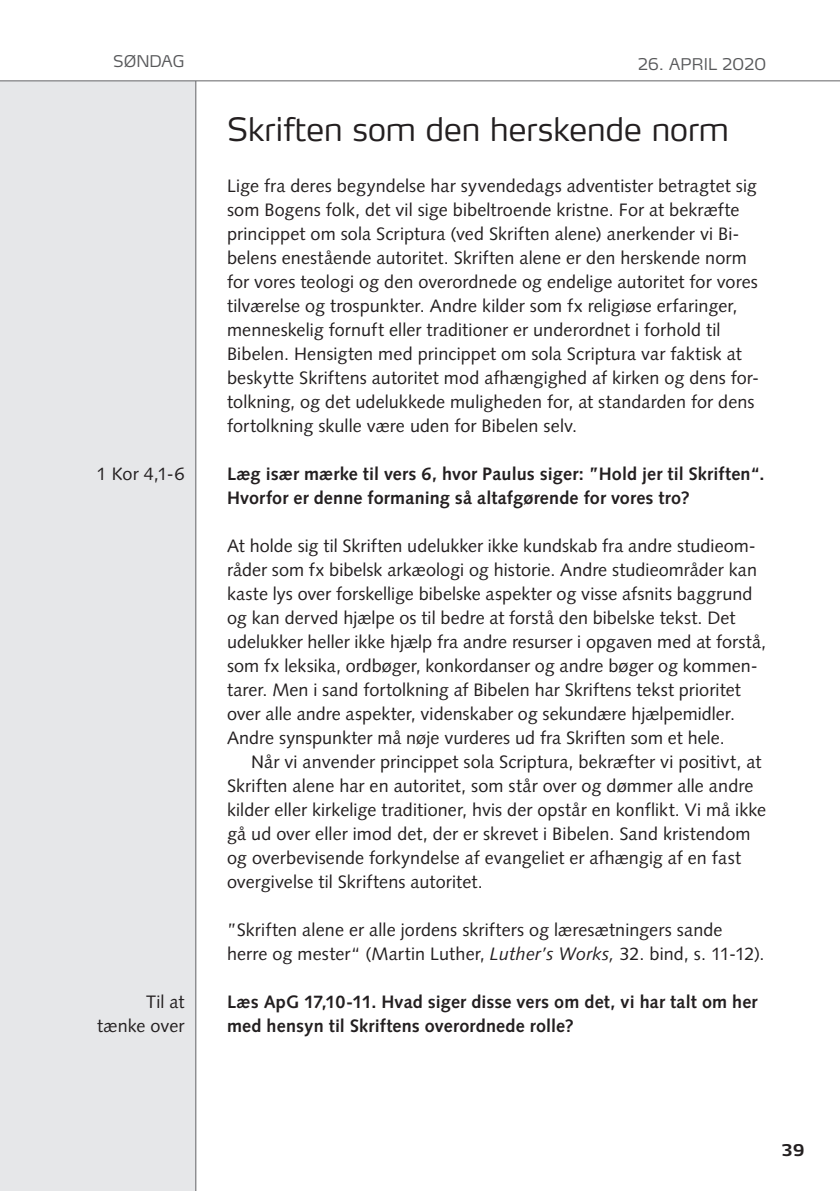
<style>
.page{position:relative;width:840px;height:1191px;background:#fff}
.page>*{position:absolute;margin:0;border:0;box-sizing:border-box;transform-origin:0 0}
.t1{font:300 32px "Max LF";color:#231f20}
.t2{font:18px/24px "Syntax LT Std";letter-spacing:.005em;color:#231f20}
.t3{font:700 18px/24px "Syntax LT Std";letter-spacing:.01em;color:#231f20}
.t4{font:300 16px "Max LF";letter-spacing:.005em;color:#57585a}
.t5{font:700 16px "Max LF";color:#231f20}
.s1{font-style:italic}
</style>
<div class="page">
<div style="left:0;top:0;width:196px;height:1191px;background:#e6e7e9"></div>
<hr style="left:195px;top:0;width:1px;height:1191px;background:#636366">
<div style="left:0;top:0;width:839px;height:81px;background:#fff"></div>
<hr style="left:0;top:80px;width:839px;height:1px;background:#636366">
<p class="t4" style="left:113px;top:51px;width:73px">SØNDAG</p>
<p class="t2" style="left:97px;top:462px;width:89px">1 Kor 4,1-6</p>
<p class="t2" style="left:97px;top:990px;width:89px;text-align:right">Til at tænke over</p>
<p class="t4" style="left:637px;top:54px;width:130px">26. APRIL 2020</p>
<h1 class="t1" style="left:227px;top:109px;width:503px">Skriften som den herskende norm</h1>
<p class="t2" style="left:227px;top:174px;width:533px">Lige fra deres begyndelse har syvendedags adventister betragtet sig som Bogens folk, det vil sige bibeltroende kristne. For at bekræfte princippet om sola Scriptura (ved Skriften alene) anerkender vi Bi&shy;belens enestående autoritet. Skriften alene er den herskende norm for vores teologi og den overordnede og endelige autoritet for vores tilværelse og trospunkter. Andre kilder som fx religiøse erfaringer, menneskelig fornuft eller traditioner er underordnet i forhold til Bibelen. Hensigten med princippet om sola Scriptura var faktisk at beskytte Skriftens autoritet mod afhængighed af kirken og dens for&shy;tolkning, og det udelukkede muligheden for, at standarden for dens fortolkning skulle være uden for Bibelen selv.</p>
<p class="t3" style="left:227px;top:462px;width:538px">Læg især mærke til vers 6, hvor Paulus siger: ”Hold jer til Skriften“.<br>Hvorfor er denne formaning så altafgørende for vores tro?</p>
<p class="t2" style="left:227px;top:534px;width:540px">At holde sig til Skriften udelukker ikke kundskab fra andre studieom&shy;råder som fx bibelsk arkæologi og historie. Andre studieområder kan kaste lys over forskellige bibelske aspekter og visse afsnits baggrund og kan derved hjælpe os til bedre at forstå den bibelske tekst. Det udelukker heller ikke hjælp fra andre resurser i opgaven med at forstå, som fx leksika, ordbøger, konkordanser og andre bøger og kommen&shy;tarer. Men i sand fortolkning af Bibelen har Skriftens tekst prioritet over alle andre aspekter, videnskaber og sekundære hjælpemidler.<br>Andre synspunkter må nøje vurderes ud fra Skriften som et hele.</p>
<p class="t2" style="left:227px;top:750px;width:540px;text-indent:24px">Når vi anvender princippet sola Scriptura, bekræfter vi positivt, at Skriften alene har en autoritet, som står over og dømmer alle andre kilder eller kirkelige traditioner, hvis der opstår en konflikt. Vi må ikke gå ud over eller imod det, der er skrevet i Bibelen. Sand kristendom og overbevisende forkyndelse af evangeliet er afhængig af en fast overgivelse til Skriftens autoritet.</p>
<p class="t2" style="left:227px;top:918px;width:538px">”Skriften alene er alle jordens skrifters og læresætningers sande herre og mester“ (Martin Luther, <span class="s1">Luther’s Works,</span> 32. bind, s. 11-12).</p>
<p class="t3" style="left:227px;top:990px;width:532px">Læs ApG 17,10-11. Hvad siger disse vers om det, vi har talt om her med hensyn til Skriftens overordnede rolle?</p>
<p class="t5" style="left:781px;top:1140px;width:25px">39</p>
</div>
